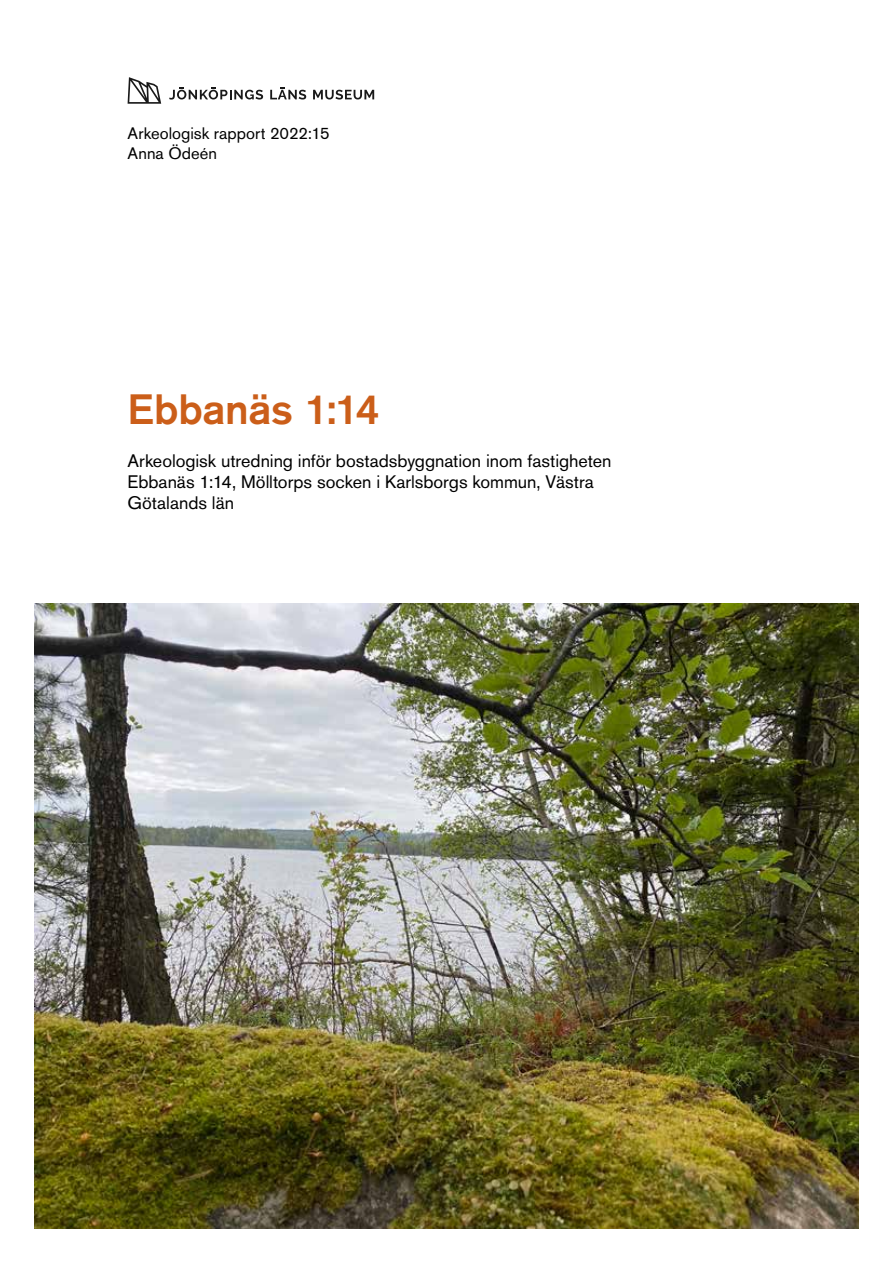
<style>
.page{position:relative;width:893px;height:1263px;background:#fff}
.page>*{position:absolute;margin:0;border:0;box-sizing:border-box;transform-origin:0 0}
.Kort_titel{font:500 42px "Akzidenz Grotesk Std";letter-spacing:-.005em;color:#cb5e19}
.Titelsida_Undertitel{font:18px/21px "Akzidenz Grotesk Std";color:#000}
.Rapportnummer{font:16.5px "Akzidenz Grotesk Std";letter-spacing:.005em;color:#000}
</style>
<div class="page">
<svg style="left:128px;top:77px;width:33px;height:27px"></svg>
<svg style="left:313px;top:90px;width:61px;height:10px"></svg>
<svg style="left:270px;top:87px;width:36px;height:13px"></svg>
<svg style="left:169px;top:87px;width:94px;height:13px"></svg>
<img style="left:34px;top:604px;width:825px;height:625px">
<p class="Rapportnummer" style="left:128px;top:123px;width:204px">Arkeologisk rapport 2022:15</p>
<p class="Rapportnummer" style="left:128px;top:143px;width:91px">Anna Ödeén</p>
<p class="Kort_titel" style="left:128px;top:384px;width:254px">Ebbanäs 1:14</p>
<p class="Titelsida_Undertitel" style="left:128px;top:450px;width:485px">Arkeologisk utredning inför bostadsbyggnation inom fastigheten<br>Ebbanäs 1:14, Mölltorps socken i Karlsborgs kommun, Västra<br>Götalands län</p>
</div>
